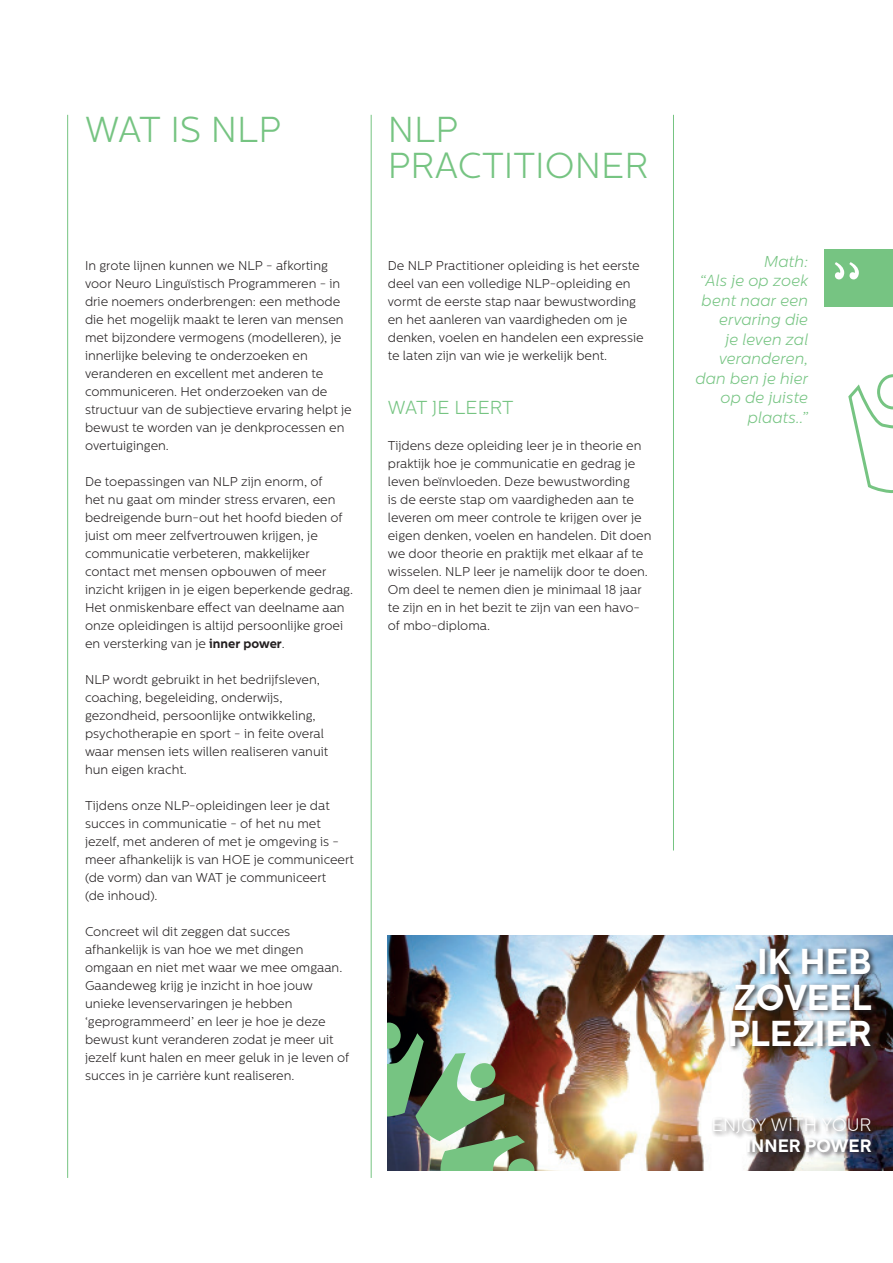
<style>
.page{position:relative;width:893px;height:1263px;background:#fff}
.page>*{position:absolute;margin:0;border:0;box-sizing:border-box;transform-origin:0 0}
.t1{font:300 36px/36px "Centrale Sans";color:#76c482}
.t2{font:700 36px/36px "Centrale Sans";color:#fff;text-align:justify}
.t3{font:300 18.75px "Centrale Sans";color:#76c482}
.t4{font:300 18px "Centrale Sans";color:#fff}
.t5{font:700 18px "Centrale Sans";color:#fff}
.t6{font:italic 300 15.75px/19.5px "Centrale Sans";color:#76c482;text-align:right}
.t7{font:300 12.75px/18px "Centrale Sans";color:#231f20}
.s1{font-weight:700}
</style>
<div class="page">
<hr style="left:371px;top:115px;width:1px;height:1063px;background:#76c482">
<hr style="left:67px;top:115px;width:1px;height:1063px;background:#76c482">
<hr style="left:673px;top:115px;width:1px;height:735px;background:#76c482">
<svg style="left:848px;top:374px;width:45px;height:120px"></svg>
<div style="left:825px;top:249px;width:68px;height:58px;background:#76c482"></div>
<img style="left:388px;top:935px;width:505px;height:236px">
<img style="left:388px;top:1022px;width:147px;height:149px">
<div style="left:711px;top:945px;width:167px;height:214px;background:#231f20;opacity:.75"></div>
<h1 class="t1" style="left:85px;top:111px;width:198px">WAT IS NLP</h1>
<h1 class="t1" style="left:388px;top:111px;width:262px">NLP<br>PRACTITIONER</h1>
<p class="t7" style="left:85px;top:257px;width:268px">In grote lijnen kunnen we NLP - afkorting voor Neuro Linguïstisch Programmeren - in drie noemers onderbrengen: een methode die het mogelijk maakt te leren van mensen met bijzondere vermogens (modelleren), je innerlijke beleving te onderzoeken en veranderen en excellent met anderen te communiceren. Het onderzoeken van de structuur van de subjectieve ervaring helpt je bewust te worden van je denkprocessen en overtuigingen.</p>
<p class="t7" style="left:85px;top:473px;width:270px">De toepassingen van NLP zijn enorm, of<br>het nu gaat om minder stress ervaren, een bedreigende burn-out het hoofd bieden of juist om meer zelfvertrouwen krijgen, je communicatie verbeteren, makkelijker contact met mensen opbouwen of meer inzicht krijgen in je eigen beperkende gedrag.<br>Het onmiskenbare effect van deelname aan onze opleidingen is altijd persoonlijke groei en versterking van je <span class="s1">inner power</span>.</p>
<p class="t7" style="left:85px;top:671px;width:245px">NLP wordt gebruikt in het bedrijfsleven, coaching, begeleiding, onderwijs, gezondheid, persoonlijke ontwikkeling, psychotherapie en sport - in feite overal waar mensen iets willen realiseren vanuit hun eigen kracht.</p>
<p class="t7" style="left:85px;top:797px;width:270px">Tijdens onze NLP-opleidingen leer je dat succes in communicatie - of het nu met jezelf, met anderen of met je omgeving is - meer afhankelijk is van HOE je communiceert (de vorm) dan van WAT je communiceert<br>(de inhoud).</p>
<p class="t7" style="left:85px;top:923px;width:266px">Concreet wil dit zeggen dat succes afhankelijk is van hoe we met dingen omgaan en niet met waar we mee omgaan.<br>Gaandeweg krijg je inzicht in hoe jouw unieke levenservaringen je hebben ‘geprogrammeerd’ en leer je hoe je deze bewust kunt veranderen zodat je meer uit jezelf kunt halen en meer geluk in je leven of succes in je carrière kunt realiseren.</p>
<p class="t7" style="left:388px;top:257px;width:257px">De NLP Practitioner opleiding is het eerste deel van een volledige NLP-opleiding en vormt de eerste stap naar bewustwording en het aanleren van vaardigheden om je denken, voelen en handelen een expressie te laten zijn van wie je werkelijk bent.</p>
<h2 class="t3" style="left:388px;top:397px;width:127px">WAT JE LEERT</h2>
<p class="t7" style="left:388px;top:437px;width:265px">Tijdens deze opleiding leer je in theorie en praktijk hoe je communicatie en gedrag je leven beïnvloeden. Deze bewustwording<br>is de eerste stap om vaardigheden aan te leveren om meer controle te krijgen over je eigen denken, voelen en handelen. Dit doen we door theorie en praktijk met elkaar af te wisselen. NLP leer je namelijk door te doen.<br>Om deel te nemen dien je minimaal 18 jaar te zijn en in het bezit te zijn van een havo&shy;of mbo-diploma.</p>
<p class="t6" style="left:695px;top:251px;width:114px">Math:<br>“Als je op zoek bent naar een ervaring die<br>je leven zal veranderen, dan ben je hier op de juiste plaats..”</p>
<h1 class="t2" style="left:727px;top:942px;width:146px;text-indent:30px">IK HEB ZOVEEL PLEZIER</h1>
<h3 class="t4" style="left:711px;top:1115px;width:162px">ENJOY WITH YOUR</h3>
<h3 class="t5" style="left:746px;top:1135px;width:127px">INNER POWER</h3>
</div>
